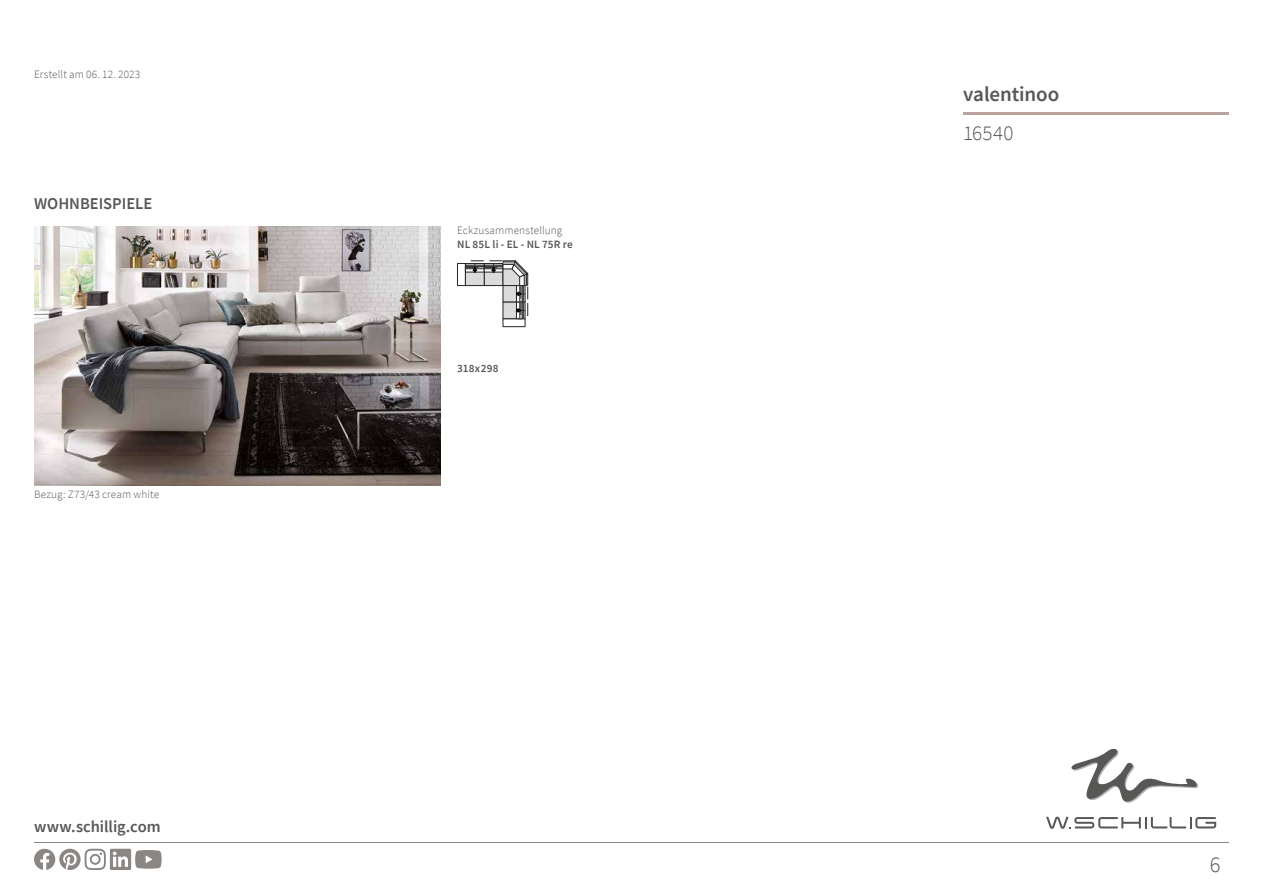
<style>
.page{position:relative;width:1263px;height:893px;background:#fff}
.page>*{position:absolute;margin:0;border:0;box-sizing:border-box;transform-origin:0 0}
.t1{font:300 22.5px "Source Sans Pro";color:#575756}
.t2{font:600 21px "Source Sans Pro";letter-spacing:-.005em;color:#575756}
.t3{font:300 21px "Source Sans Pro";letter-spacing:.01em;color:#575756}
.t4{font:600 16.5px "Source Sans Pro";color:#575756}
.t5{font:300 11.25px "Source Sans Pro";letter-spacing:.015em;color:#575756}
.t6{font:600 11.25px "Source Sans Pro";letter-spacing:.015em;color:#575756}
</style>
<div class="page">
<hr style="left:34px;top:842px;width:1195px;height:1px;background:#898684">
<hr style="left:963px;top:113px;width:266px;height:2px;background:#b8a29b">
<img style="left:34px;top:226px;width:406px;height:259px">
<div style="left:457px;top:263px;width:8px;height:23px;border:1px solid #262524"></div>
<div style="left:503px;top:319px;width:22px;height:8px;border:1px solid #262524"></div>
<svg style="left:465px;top:261px;width:63px;height:58px"></svg>
<svg style="left:34px;top:849px;width:128px;height:21px"></svg>
<svg style="left:1071px;top:749px;width:128px;height:54px"></svg>
<svg style="left:1046px;top:817px;width:170px;height:12px"></svg>
<p class="t5" style="left:34px;top:67px;width:108px">Erstellt am 06. 12. 2023</p>
<h3 class="t4" style="left:34px;top:193px;width:120px">WOHNBEISPIELE</h3>
<p class="t5" style="left:34px;top:487px;width:127px">Bezug: Z73/43 cream white</p>
<h3 class="t4" style="left:34px;top:816px;width:128px">www.schillig.com</h3>
<p class="t5" style="left:457px;top:224px;width:107px">Eckzusammenstellung</p>
<p class="t6" style="left:457px;top:237px;width:117px">NL 85L li - EL - NL 75R re</p>
<p class="t6" style="left:457px;top:360px;width:43px">318x298</p>
<h2 class="t2" style="left:963px;top:80px;width:98px">valentinoo</h2>
<h2 class="t3" style="left:963px;top:120px;width:52px">16540</h2>
<h1 class="t1" style="left:1210px;top:850px;width:12px">6</h1>
</div>
